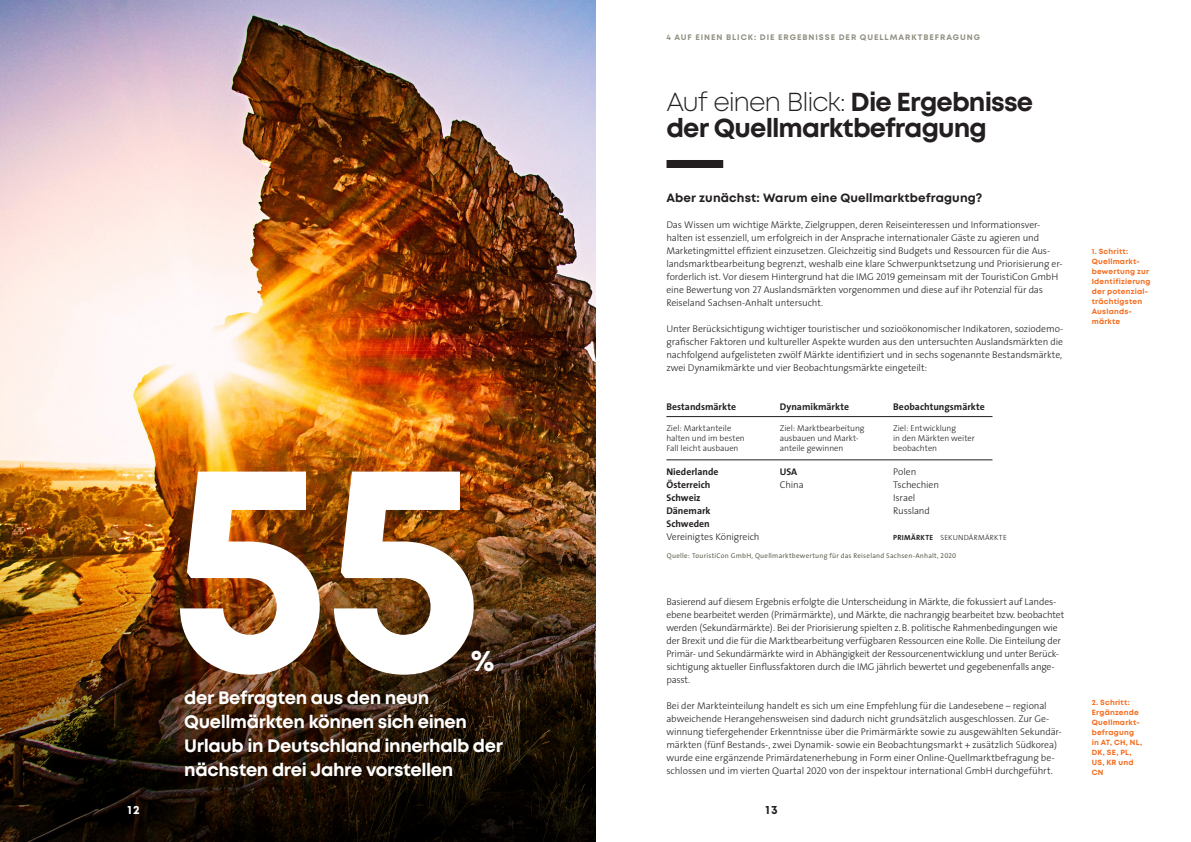
<style>
.page{position:relative;width:1191px;height:842px;background:#fff}
.page>*{position:absolute;margin:0;border:0;box-sizing:border-box;transform-origin:0 0}
.t1{font:700 300px "Mont";color:#fff}
.t2{font:700 30px "Mont";color:#fff}
.t3{font:700 26px/26px "Mont";letter-spacing:-.035em;color:#231f20}
.t4{font:700 18px/24px "Mont";letter-spacing:-.02em;color:#fff}
.t5{font:700 12px "Mont";letter-spacing:.01em;color:#231f20}
.t6{font:700 12px "Mont";color:#fff}
.t7{font:300 9.8px/13px "The Sans";letter-spacing:-.015em;color:#231f20}
.t8{font:700 9.8px/13px "The Sans";color:#231f20}
.t9{font:300 8.5px/10px "The Sans";letter-spacing:-.005em;color:#231f20}
.t10{font:700 8px "Mont";letter-spacing:.12em;color:#919082}
.t11{font:700 7.5px/10px "Mont";letter-spacing:.03em;color:#f36e21}
.t12{font:300 7.5px "The Sans";letter-spacing:.025em;color:#231f20}
.t13{font:7px "The Sans";letter-spacing:.03em;color:#616052}
.s1{font-weight:300}
.s2{font-family:"The Sans Light Caps";font-weight:400}
.s3{font-weight:700}
.s4{font-family:"The Sans Caps"}
</style>
<div class="page">
<img style="left:0;top:0;width:595px;height:560px">
<img style="left:0;top:560px;width:595px;height:282px">
<div style="left:666px;top:160px;width:57px;height:8px;background:#231f20"></div>
<hr style="left:666px;top:416px;width:326px;height:1px;background:#231f20">
<hr style="left:666px;top:460px;width:326px;height:1px;background:#231f20">
<p class="t6" style="left:128px;top:802px;width:14px">12</p>
<h1 class="t1" style="left:168px;top:371px;width:319px">55</h1>
<h2 class="t2" style="left:470px;top:641px;width:25px">%</h2>
<h3 class="t4" style="left:184px;top:686px;width:320px">der Befragten aus den neun<br>Quellmärkten können sich einen<br>Urlaub in Deutschland innerhalb der nächsten drei Jahre vorstellen</h3>
<p class="t10" style="left:666px;top:32px;width:315px">4 AUF EINEN BLICK: DIE ERGEBNISSE DER QUELLMARKTBEFRAGUNG</p>
<h3 class="t3" style="left:666px;top:89px;width:368px"><span class="s1">Auf einen Blick:</span> Die Ergebnisse der Quellmarktbefragung</h3>
<p class="t5" style="left:666px;top:190px;width:317px">Aber zunächst: Warum eine Quellmarktbefragung?</p>
<p class="t7" style="left:666px;top:218px;width:398px">Das Wissen um wichtige Märkte, Zielgruppen, deren Reiseinteressen und Informationsver&shy;halten ist essenziell, um erfolgreich in der Ansprache internationaler Gäste zu agieren und Marketingmittel effizient einzusetzen. Gleichzeitig sind Budgets und Ressourcen für die Aus&shy;landsmarktbearbeitung begrenzt, weshalb eine klare Schwerpunktsetzung und Priorisierung er&shy;forderlich ist. Vor diesem Hintergrund hat die IMG <span class="s2">2019</span> gemeinsam mit der TouristiCon GmbH eine Bewertung von <span class="s2">27</span> Auslandsmärkten vorgenommen und diese auf ihr Potenzial für das Reiseland Sachsen-Anhalt untersucht.</p>
<p class="t7" style="left:666px;top:322px;width:398px;text-align:justify">Unter Berücksichtigung wichtiger touristischer und sozioökonomischer Indikatoren, soziodemo&shy;grafischer Faktoren und kultureller Aspekte wurden aus den untersuchten Auslandsmärkten die nachfolgend aufgelisteten zwölf Märkte identifiziert und in sechs sogenannte Bestandsmärkte, zwei Dynamikmärkte und vier Beobachtungsmärkte eingeteilt:</p>
<p class="t8" style="left:666px;top:400px;width:71px">Bestandsmärkte</p>
<p class="t8" style="left:780px;top:400px;width:71px">Dynamikmärkte</p>
<p class="t8" style="left:893px;top:400px;width:93px">Beobachtungsmärkte</p>
<p class="t9" style="left:666px;top:423px;width:80px">Ziel: Marktanteile halten und im besten<br>Fall leicht ausbauen</p>
<p class="t9" style="left:780px;top:423px;width:86px">Ziel: Marktbearbeitung ausbauen und Markt&shy;anteile gewinnen</p>
<p class="t9" style="left:893px;top:423px;width:83px">Ziel: Entwicklung<br>in den Märkten weiter beobachten</p>
<p class="t8" style="left:666px;top:465px;width:54px">Niederlande<br>Österreich<br>Schweiz<br>Dänemark<br>Schweden</p>
<p class="t7" style="left:666px;top:530px;width:95px">Vereinigtes Königreich</p>
<p class="t8" style="left:780px;top:465px;width:19px">USA</p>
<p class="t7" style="left:780px;top:478px;width:25px">China</p>
<p class="t7" style="left:893px;top:465px;width:47px">Polen<br>Tschechien<br>Israel<br>Russland</p>
<p class="t12" style="left:893px;top:531px;width:115px"><span class="s3">PRIMÄRKTE</span> SEKUNDÄRMÄRKTE</p>
<p class="t13" style="left:667px;top:550px;width:291px">Quelle: TouristiCon GmbH, Quellmarktbewertung für das Reiseland Sachsen-Anhalt, <span class="s4">2020</span></p>
<p class="t7" style="left:666px;top:595px;width:399px">Basierend auf diesem Ergebnis erfolgte die Unterscheidung in Märkte, die fokussiert auf Landes&shy;ebene bearbeitet werden (Primärmärkte), und Märkte, die nachrangig bearbeitet bzw. beobachtet werden (Sekundärmärkte). Bei der Priorisierung spielten z.B. politische Rahmenbedingungen wie der Brexit und die für die Marktbearbeitung verfügbaren Ressourcen eine Rolle. Die Einteilung der Primär- und Sekundärmärkte wird in Abhängigkeit der Ressourcenentwicklung und unter Berück&shy;sichtigung aktueller Einflussfaktoren durch die IMG jährlich bewertet und gegebenenfalls ange&shy;passt.</p>
<p class="t7" style="left:666px;top:699px;width:397px">Bei der Markteinteilung handelt es sich um eine Empfehlung für die Landesebene – regional abweichende Herangehensweisen sind dadurch nicht grundsätzlich ausgeschlossen. Zur Ge&shy;winnung tiefergehender Erkenntnisse über die Primärmärkte sowie zu ausgewählten Sekundär&shy;märkten (fünf Bestands-, zwei Dynamik- sowie ein Beobachtungsmarkt + zusätzlich Südkorea) wurde eine ergänzende Primärdatenerhebung in Form einer Online-Quellmarktbefragung be&shy;schlossen und im vierten Quartal <span class="s2">2020</span> von der inspektour international GmbH durchgeführt.</p>
<p class="t5" style="left:765px;top:802px;width:14px">13</p>
<p class="t11" style="left:1091px;top:247px;width:60px">1. Schritt:<br>Quellmarkt&shy;bewertung zur<br>Identifizierung der potenzial&shy;trächtigsten<br>Auslands&shy;märkte</p>
<p class="t11" style="left:1091px;top:697px;width:52px">2. Schritt:<br>Ergänzende<br>Quellmarkt&shy;befragung in AT, CH, NL,<br>DK, SE, PL,<br>US, KR und<br>CN</p>
</div>
